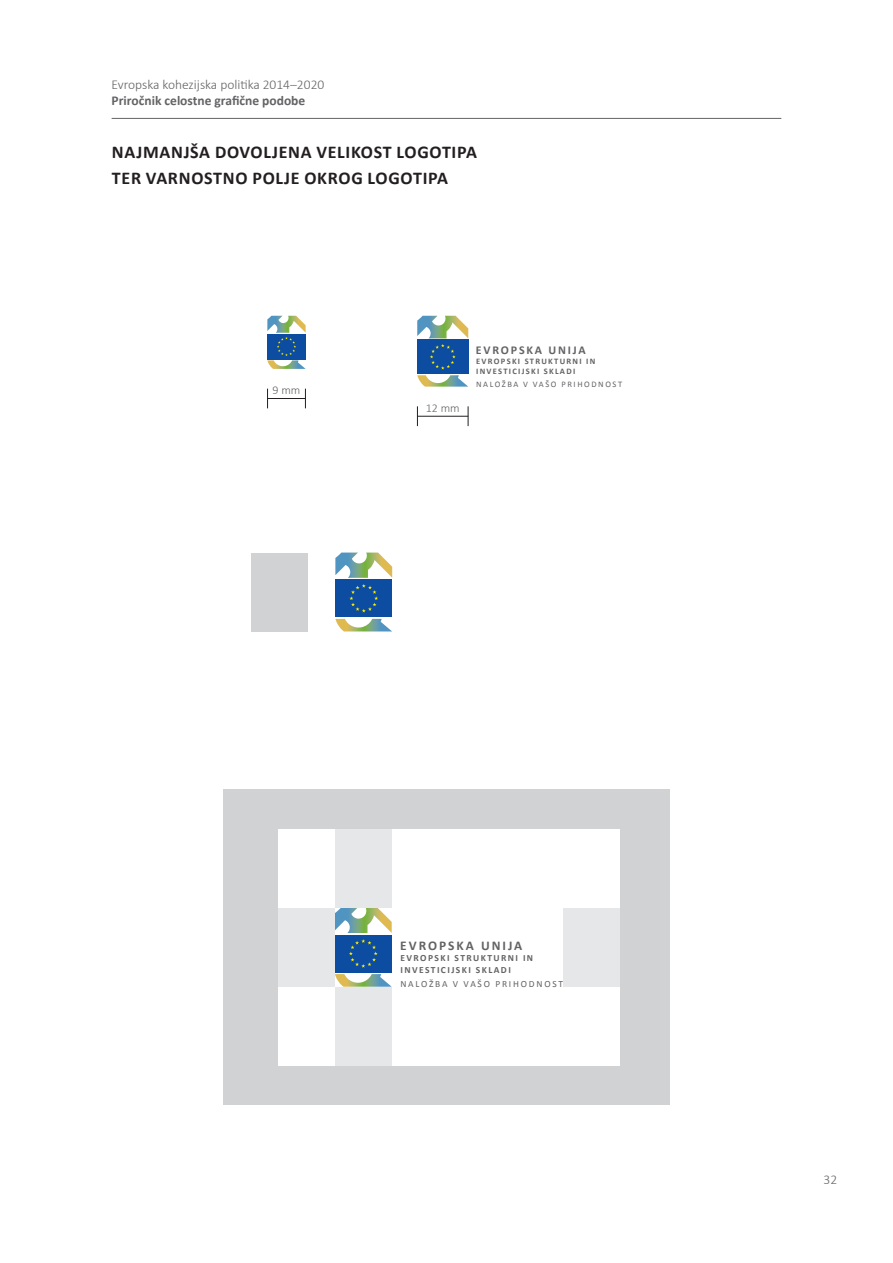
<style>
.page{position:relative;width:893px;height:1263px;background:#fff}
.page>*{position:absolute;margin:0;border:0;box-sizing:border-box;transform-origin:0 0}
.t1{font:700 18px "Calibri";letter-spacing:.04em;color:#231f20}
.t2{font:300 13.5px "Calibri";color:#636366}
.t3{font:700 13.5px "Calibri";color:#636366}
.t4{font:700 13.35px "Calibri";letter-spacing:.15em;color:#636366}
.t5{font:700 12px "Calibri";letter-spacing:.15em;color:#636366}
.t6{font:300 12px "Calibri";color:#636366}
.t7{font:700 9.45px/11.1px "Calibri";letter-spacing:.15em;color:#636366}
.t8{font:9.45px "Calibri";letter-spacing:.19em;color:#636366}
.t9{font:700 8.55px/9.9px "Calibri";letter-spacing:.15em;color:#636366}
.t10{font:8.55px "Calibri";letter-spacing:.19em;color:#636366}
</style>
<div class="page">
<hr style="left:112px;top:118px;width:669px;height:1px;background:#636366">
<svg style="left:267px;top:316px;width:39px;height:53px"></svg>
<svg style="left:267px;top:389px;width:1px;height:19px"></svg>
<hr style="left:267px;top:398px;width:39px;height:1px;background:#231f20">
<svg style="left:305px;top:389px;width:1px;height:19px"></svg>
<div style="left:417px;top:340px;width:51px;height:34px;background:#0d4da1"></div>
<svg style="left:417px;top:316px;width:51px;height:22px"></svg>
<svg style="left:417px;top:344px;width:51px;height:43px"></svg>
<svg style="left:417px;top:406px;width:1px;height:20px"></svg>
<hr style="left:417px;top:416px;width:51px;height:1px;background:#231f20">
<svg style="left:468px;top:406px;width:1px;height:20px"></svg>
<div style="left:335px;top:579px;width:57px;height:38px;background:#0d4da1"></div>
<svg style="left:349px;top:584px;width:29px;height:28px"></svg>
<svg style="left:335px;top:552px;width:57px;height:26px"></svg>
<svg style="left:335px;top:619px;width:57px;height:12px"></svg>
<div style="left:251px;top:552px;width:57px;height:79px;background:#d1d2d4"></div>
<div style="left:223px;top:789px;width:447px;height:316px;background:#d1d2d4"></div>
<div style="left:278px;top:829px;width:342px;height:237px;background:#fff"></div>
<div style="left:335px;top:934px;width:57px;height:38px;background:#0d4da1"></div>
<svg style="left:349px;top:939px;width:29px;height:29px"></svg>
<svg style="left:335px;top:908px;width:57px;height:25px"></svg>
<svg style="left:335px;top:974px;width:57px;height:13px"></svg>
<div style="left:335px;top:987px;width:57px;height:79px;background:#e6e7e9"></div>
<div style="left:278px;top:908px;width:57px;height:79px;background:#e6e7e9"></div>
<div style="left:335px;top:829px;width:57px;height:79px;background:#e6e7e9"></div>
<div style="left:563px;top:908px;width:57px;height:79px;background:#e6e7e9"></div>
<p class="t2" style="left:112px;top:76px;width:214px">Evropska kohezijska politika 2014‒2020</p>
<p class="t3" style="left:112px;top:91px;width:195px">Priročnik celostne grafične podobe</p>
<p class="t1" style="left:112px;top:139px;width:367px">NAJMANJŠA DOVOLJENA VELIKOST LOGOTIPA</p>
<p class="t1" style="left:112px;top:165px;width:338px">TER VARNOSTNO POLJE OKROG LOGOTIPA</p>
<p class="t5" style="left:476px;top:342px;width:111px">EVROPSKA UNIJA</p>
<p class="t6" style="left:273px;top:382px;width:29px">9 mm</p>
<p class="t6" style="left:426px;top:400px;width:35px">12 mm</p>
<p class="t9" style="left:476px;top:356px;width:121px">EVROPSKI STRUKTURNI IN<br>INVESTICIJSKI SKLADI</p>
<p class="t10" style="left:476px;top:378px;width:148px">NALOŽBA V VAŠO PRIHODNOST</p>
<p class="t4" style="left:400px;top:936px;width:124px">EVROPSKA UNIJA</p>
<p class="t7" style="left:400px;top:952px;width:134px">EVROPSKI STRUKTURNI IN<br>INVESTICIJSKI SKLADI</p>
<p class="t8" style="left:400px;top:977px;width:164px">NALOŽBA V VAŠO PRIHODNOST</p>
<p class="t2" style="left:823px;top:1171px;width:15px">32</p>
</div>
